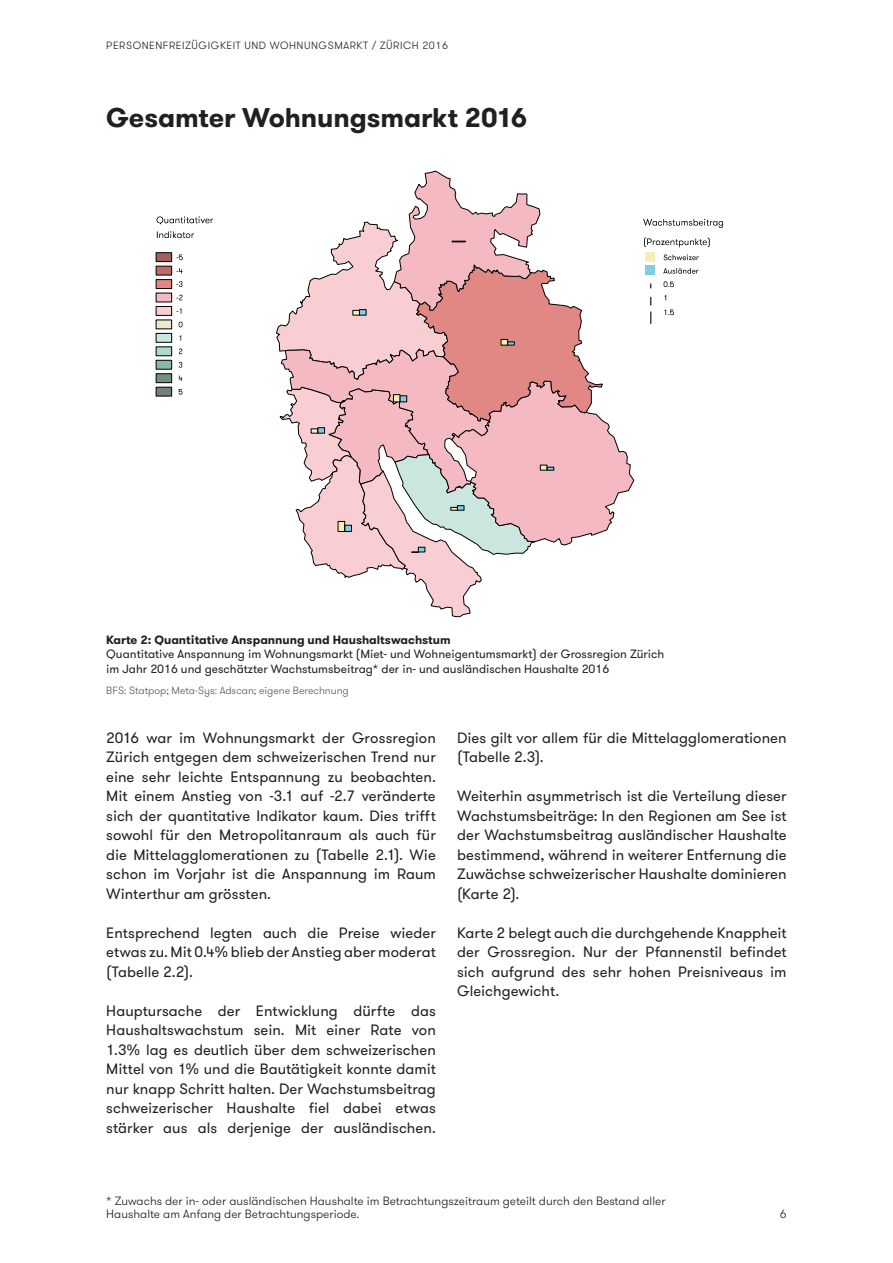
<style>
.page{position:relative;width:893px;height:1263px;background:#fff}
.page>*{position:absolute;margin:0;border:0;box-sizing:border-box;transform-origin:0 0}
.Titel{font:700 27px "GT Walsheim";letter-spacing:-.005em;color:#231f20}
.Lauftext{font:15px/19.5px "GT Walsheim";letter-spacing:.005em;color:#231f20;text-align:justify}
.Bildlegende{font:12px/14.4px "GT Walsheim";color:#231f20}
.t1{font:300 12px/13.5px "GT Walsheim";color:#231f20}
.Bildlegende-2{font:700 12px "GT Walsheim";color:#231f20}
.t2{font:300 10.5px "GT Walsheim";letter-spacing:.05em;color:#231f20}
.Bildquelle{font:300 10.5px "GT Walsheim";color:#57585a}
</style>
<div class="page">
<svg style="left:276px;top:171px;width:358px;height:446px"></svg>
<div style="left:156px;top:252px;width:16px;height:10px;background:#a45e5e;border:1px solid #000"></div>
<svg style="left:176px;top:255px;width:7px;height:5px"></svg>
<div style="left:156px;top:266px;width:16px;height:9px;background:#c16966"></div>
<svg style="left:176px;top:268px;width:7px;height:5px"></svg>
<div style="left:156px;top:279px;width:16px;height:10px;background:#e18885;border:1px solid #000"></div>
<svg style="left:176px;top:281px;width:7px;height:6px"></svg>
<div style="left:156px;top:293px;width:16px;height:9px;background:#f5bac1"></div>
<svg style="left:176px;top:295px;width:7px;height:5px"></svg>
<div style="left:156px;top:306px;width:16px;height:10px;background:#f8ced2;border:1px solid #000"></div>
<div style="left:156px;top:320px;width:16px;height:9px;background:#eee7cd"></div>
<svg style="left:179px;top:322px;width:3px;height:5px"></svg>
<div style="left:156px;top:333px;width:16px;height:10px;background:#cbe6df;border:1px solid #000"></div>
<div style="left:156px;top:347px;width:16px;height:9px;background:#afd9cf;border:1px solid #000"></div>
<svg style="left:179px;top:348px;width:3px;height:6px"></svg>
<div style="left:156px;top:360px;width:16px;height:9px;background:#86baa5;border:1px solid #000"></div>
<svg style="left:179px;top:362px;width:3px;height:6px"></svg>
<div style="left:156px;top:373px;width:16px;height:10px;background:#758f7e;border:1px solid #000"></div>
<svg style="left:179px;top:376px;width:3px;height:5px"></svg>
<div style="left:156px;top:387px;width:16px;height:9px;background:#718078;border:1px solid #000"></div>
<svg style="left:179px;top:389px;width:3px;height:6px"></svg>
<svg style="left:156px;top:216px;width:57px;height:8px"></svg>
<svg style="left:157px;top:231px;width:37px;height:7px"></svg>
<svg style="left:644px;top:238px;width:66px;height:37px"></svg>
<svg style="left:664px;top:281px;width:10px;height:6px"></svg>
<svg style="left:664px;top:310px;width:10px;height:5px"></svg>
<svg style="left:643px;top:219px;width:80px;height:9px"></svg>
<p class="t2" style="left:106px;top:38px;width:343px">PERSONENFREIZÜGIGKEIT UND WOHNUNGSMARKT / ZÜRICH 2016</p>
<p class="Titel" style="left:106px;top:100px;width:423px">Gesamter Wohnungsmarkt 2016</p>
<p class="Bildlegende-2" style="left:106px;top:632px;width:346px">Karte 2: Quantitative Anspannung und Haushaltswachstum</p>
<p class="Bildlegende" style="left:106px;top:647px;width:560px">Quantitative Anspannung im Wohnungsmarkt (Miet- und Wohneigentumsmarkt) der Grossregion Zürich im Jahr 2016 und geschätzter Wachstumsbeitrag* der in- und ausländischen Haushalte 2016</p>
<p class="Bildquelle" style="left:106px;top:683px;width:244px">BFS: Statpop; Meta-Sys: Adscan; eigene Berechnung</p>
<p class="Lauftext" style="left:106px;top:728px;width:331px">2016 war im Wohnungsmarkt der Grossregion Zürich entgegen dem schweizerischen Trend nur eine sehr leichte Entspannung zu beobachten.<br>Mit einem Anstieg von -3.1 auf -2.7 veränderte sich der quantitative Indikator kaum. Dies trifft sowohl für den Metropolitanraum als auch für die Mittelagglomerationen zu (Tabelle 2.1). Wie schon im Vorjahr ist die Anspannung im Raum Winterthur am grössten.</p>
<p class="Lauftext" style="left:106px;top:923px;width:331px">Entsprechend legten auch die Preise wieder etwas zu. Mit 0.4% blieb der Anstieg aber moderat (Tabelle 2.2).</p>
<p class="Lauftext" style="left:106px;top:1001px;width:331px">Hauptursache der Entwicklung dürfte das Haushaltswachstum sein. Mit einer Rate von 1.3% lag es deutlich über dem schweizerischen Mittel von 1% und die Bautätigkeit konnte damit nur knapp Schritt halten. Der Wachstumsbeitrag schweizerischer Haushalte fiel dabei etwas stärker aus als derjenige der ausländischen.</p>
<p class="Lauftext" style="left:457px;top:728px;width:331px">Dies gilt vor allem für die Mittelagglomerationen (Tabelle 2.3).</p>
<p class="Lauftext" style="left:457px;top:786px;width:331px">Weiterhin asymmetrisch ist die Verteilung dieser Wachstumsbeiträge: In den Regionen am See ist der Wachstumsbeitrag ausländischer Haushalte bestimmend, während in weiterer Entfernung die Zuwächse schweizerischer Haushalte dominieren (Karte 2).</p>
<p class="Lauftext" style="left:457px;top:923px;width:331px">Karte 2 belegt auch die durchgehende Knappheit der Grossregion. Nur der Pfannenstil befindet sich aufgrund des sehr hohen Preisniveaus im Gleichgewicht.</p>
<p class="t1" style="left:106px;top:1194px;width:561px">* Zuwachs der in- oder ausländischen Haushalte im Betrachtungszeitraum geteilt durch den Bestand aller<br>Haushalte am Anfang der Betrachtungsperiode.</p>
<p class="t1" style="left:780px;top:1207px;width:8px">6</p>
</div>
